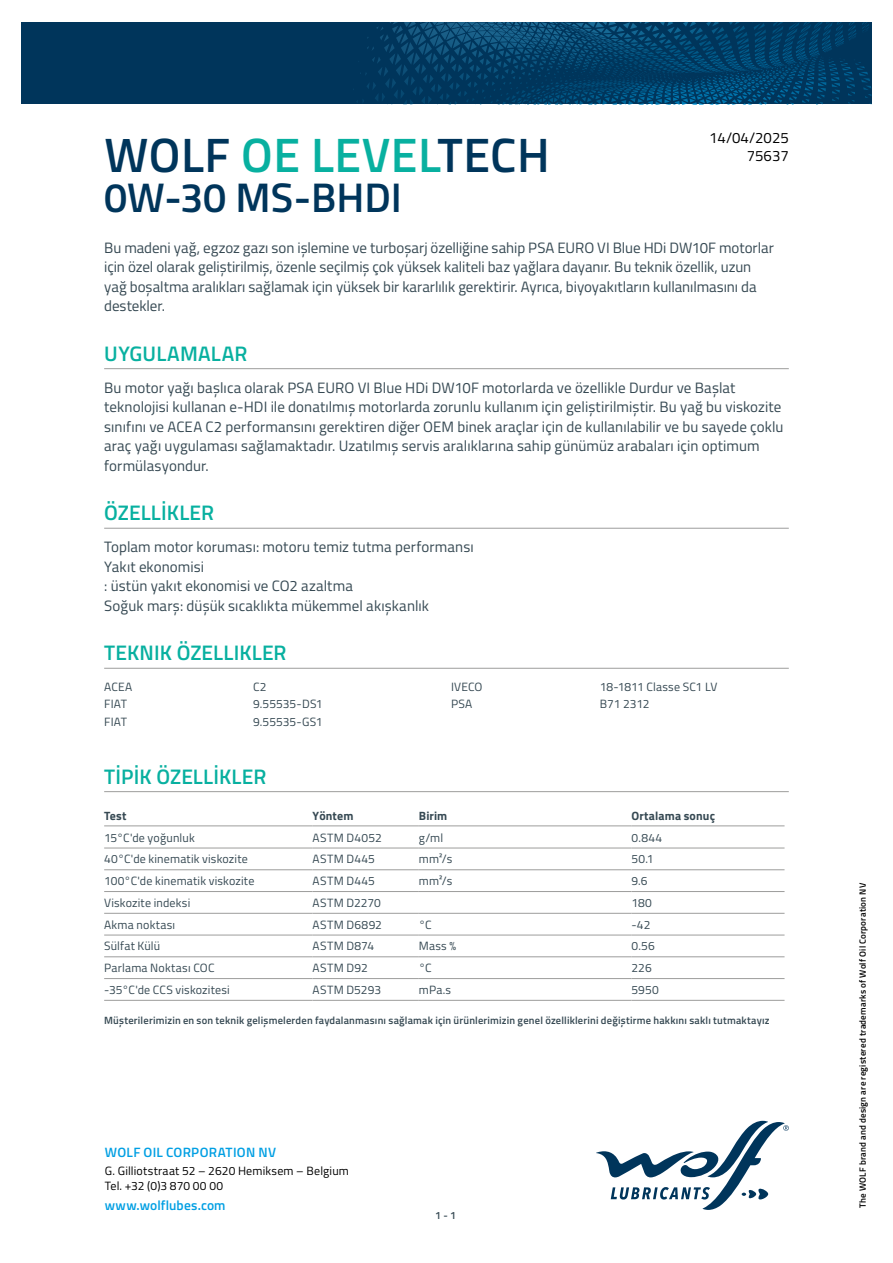
<style>
.page{position:relative;width:893px;height:1263px;background:#fff}
.page>*{position:absolute;margin:0;border:0;box-sizing:border-box;transform-origin:0 0}
.t1{font:600 48.3px "Titillium";letter-spacing:.01em;color:#00355b}
.t2{font:600 41.4px "Titillium";color:#00355b}
.t3{font:600 21px "Titillium";letter-spacing:.005em;color:#08b0a0}
.t4{font:15px/19.5px "Titillium";letter-spacing:.005em;color:#364953}
.t5{font:15px/18px "Titillium";color:#000;text-align:right}
.t6{font:600 13.5px "Titillium";letter-spacing:.015em;color:#009fe3}
.t7{font:12px "Titillium";letter-spacing:.015em;color:#364953}
.t8{font:12px/14.4px "Titillium";letter-spacing:.015em;color:#000}
.t9{font:700 12px "Titillium";letter-spacing:.015em;color:#364953}
.t10{font:600 10.5px "Titillium";letter-spacing:.02em;color:#364953}
.t11{font:600 9px "Titillium";letter-spacing:.025em;color:#000}
.s1{color:#08b0a0}
</style>
<div class="page">
<svg style="left:596px;top:1121px;width:193px;height:89px"></svg>
<svg style="left:21px;top:22px;width:851px;height:82px;background:#013b62"></svg>
<hr style="left:104px;top:368px;width:685px;height:1px;background:#9d9d9c">
<hr style="left:104px;top:528px;width:685px;height:1px;background:#9d9d9c">
<hr style="left:104px;top:668px;width:685px;height:1px;background:#9d9d9c">
<hr style="left:104px;top:791px;width:685px;height:1px;background:#9d9d9c">
<hr style="left:104px;top:825px;width:209px;height:1px;background:#9d9d9c">
<hr style="left:313px;top:825px;width:106px;height:1px;background:#9d9d9c">
<hr style="left:419px;top:825px;width:212px;height:1px;background:#9d9d9c">
<hr style="left:631px;top:825px;width:153px;height:1px;background:#9d9d9c">
<hr style="left:104px;top:848px;width:209px;height:1px;background:#9d9d9c">
<hr style="left:313px;top:848px;width:106px;height:1px;background:#9d9d9c">
<hr style="left:419px;top:848px;width:212px;height:1px;background:#9d9d9c">
<hr style="left:631px;top:848px;width:153px;height:1px;background:#9d9d9c">
<hr style="left:104px;top:869px;width:209px;height:1px;background:#9d9d9c">
<hr style="left:313px;top:869px;width:106px;height:1px;background:#9d9d9c">
<hr style="left:419px;top:869px;width:212px;height:1px;background:#9d9d9c">
<hr style="left:631px;top:869px;width:153px;height:1px;background:#9d9d9c">
<hr style="left:104px;top:891px;width:209px;height:1px;background:#9d9d9c">
<hr style="left:313px;top:891px;width:106px;height:1px;background:#9d9d9c">
<hr style="left:419px;top:891px;width:212px;height:1px;background:#9d9d9c">
<hr style="left:631px;top:891px;width:153px;height:1px;background:#9d9d9c">
<hr style="left:104px;top:913px;width:209px;height:1px;background:#9d9d9c">
<hr style="left:313px;top:913px;width:106px;height:1px;background:#9d9d9c">
<hr style="left:419px;top:913px;width:212px;height:1px;background:#9d9d9c">
<hr style="left:631px;top:913px;width:153px;height:1px;background:#9d9d9c">
<hr style="left:104px;top:935px;width:209px;height:1px;background:#9d9d9c">
<hr style="left:313px;top:935px;width:106px;height:1px;background:#9d9d9c">
<hr style="left:419px;top:935px;width:212px;height:1px;background:#9d9d9c">
<hr style="left:631px;top:935px;width:153px;height:1px;background:#9d9d9c">
<hr style="left:104px;top:956px;width:209px;height:1px;background:#9d9d9c">
<hr style="left:313px;top:956px;width:106px;height:1px;background:#9d9d9c">
<hr style="left:419px;top:956px;width:212px;height:1px;background:#9d9d9c">
<hr style="left:631px;top:956px;width:153px;height:1px;background:#9d9d9c">
<hr style="left:104px;top:978px;width:209px;height:1px;background:#9d9d9c">
<hr style="left:313px;top:978px;width:106px;height:1px;background:#9d9d9c">
<hr style="left:419px;top:978px;width:212px;height:1px;background:#9d9d9c">
<hr style="left:631px;top:978px;width:153px;height:1px;background:#9d9d9c">
<hr style="left:104px;top:1000px;width:209px;height:1px;background:#9d9d9c">
<hr style="left:313px;top:1000px;width:106px;height:1px;background:#9d9d9c">
<hr style="left:419px;top:1000px;width:212px;height:1px;background:#9d9d9c">
<hr style="left:631px;top:1000px;width:153px;height:1px;background:#9d9d9c">
<p class="t5" style="left:709px;top:128px;width:81px">14/04/2025<br>75637</p>
<h1 class="t1" style="left:104px;top:118px;width:447px">WOLF <span class="s1">OE LEVEL</span>TECH</h1>
<h2 class="t2" style="left:104px;top:166px;width:299px">0W-30 MS-BHDI</h2>
<p class="t4" style="left:104px;top:237px;width:671px">Bu madeni yağ, egzoz gazı son işlemine ve turboşarj özelliğine sahip PSA EURO VI Blue HDi DW10F motorlar için özel olarak geliştirilmiş, özenle seçilmiş çok yüksek kaliteli baz yağlara dayanır. Bu teknik özellik, uzun yağ boşaltma aralıkları sağlamak için yüksek bir kararlılık gerektirir. Ayrıca, biyoyakıtların kullanılmasını da destekler.</p>
<h3 class="t3" style="left:104px;top:337px;width:145px">UYGULAMALAR</h3>
<p class="t4" style="left:104px;top:377px;width:681px">Bu motor yağı başlıca olarak PSA EURO VI Blue HDi DW10F motorlarda ve özellikle Durdur ve Başlat teknolojisi kullanan e-HDI ile donatılmış motorlarda zorunlu kullanım için geliştirilmiştir. Bu yağ bu viskozite sınıfını ve ACEA C2 performansını gerektiren diğer OEM binek araçlar için de kullanılabilir ve bu sayede çoklu araç yağı uygulaması sağlamaktadır. Uzatılmış servis aralıklarına sahip günümüz arabaları için optimum formülasyondur.</p>
<h3 class="t3" style="left:104px;top:497px;width:111px">ÖZELLİKLER</h3>
<p class="t4" style="left:104px;top:537px;width:371px">Toplam motor koruması: motoru temiz tutma performansı Yakıt ekonomisi<br>: üstün yakıt ekonomisi ve CO2 azaltma<br>Soğuk marş: düşük sıcaklıkta mükemmel akışkanlık</p>
<h3 class="t3" style="left:104px;top:637px;width:184px">TEKNIK ÖZELLIKLER</h3>
<p class="t7" style="left:104px;top:678px;width:30px">ACEA</p>
<p class="t7" style="left:253px;top:678px;width:15px">C2</p>
<p class="t7" style="left:104px;top:695px;width:24px">FIAT</p>
<p class="t7" style="left:253px;top:695px;width:71px">9.55535-DS1</p>
<p class="t7" style="left:104px;top:713px;width:24px">FIAT</p>
<p class="t7" style="left:253px;top:713px;width:71px">9.55535-GS1</p>
<p class="t7" style="left:451px;top:678px;width:33px">IVECO</p>
<p class="t7" style="left:600px;top:678px;width:119px">18-1811 Classe SC1 LV</p>
<p class="t7" style="left:451px;top:695px;width:23px">PSA</p>
<p class="t7" style="left:600px;top:695px;width:51px">B71 2312</p>
<h3 class="t3" style="left:104px;top:760px;width:164px">TİPİK ÖZELLİKLER</h3>
<p class="t9" style="left:104px;top:806px;width:24px">Test</p>
<p class="t9" style="left:313px;top:806px;width:42px">Yöntem</p>
<p class="t9" style="left:419px;top:806px;width:30px">Birim</p>
<p class="t9" style="left:631px;top:806px;width:85px">Ortalama sonuç</p>
<p class="t7" style="left:104px;top:829px;width:92px">15°C'de yoğunluk</p>
<p class="t7" style="left:313px;top:829px;width:71px">ASTM D4052</p>
<p class="t7" style="left:419px;top:829px;width:26px">g/ml</p>
<p class="t7" style="left:631px;top:829px;width:32px">0.844</p>
<p class="t7" style="left:104px;top:850px;width:145px">40°C'de kinematik viskozite</p>
<p class="t7" style="left:313px;top:850px;width:64px">ASTM D445</p>
<p class="t7" style="left:419px;top:850px;width:35px">mm²/s</p>
<p class="t7" style="left:631px;top:850px;width:24px">50.1</p>
<p class="t7" style="left:104px;top:872px;width:152px">100°C'de kinematik viskozite</p>
<p class="t7" style="left:313px;top:872px;width:64px">ASTM D445</p>
<p class="t7" style="left:419px;top:872px;width:35px">mm²/s</p>
<p class="t7" style="left:631px;top:872px;width:18px">9.6</p>
<p class="t7" style="left:104px;top:894px;width:88px">Viskozite indeksi</p>
<p class="t7" style="left:313px;top:894px;width:70px">ASTM D2270</p>
<p class="t7" style="left:631px;top:894px;width:22px">180</p>
<p class="t7" style="left:104px;top:916px;width:73px">Akma noktası</p>
<p class="t7" style="left:313px;top:916px;width:71px">ASTM D6892</p>
<p class="t7" style="left:419px;top:916px;width:14px">°C</p>
<p class="t7" style="left:631px;top:916px;width:20px">-42</p>
<p class="t7" style="left:104px;top:937px;width:57px">Sülfat Külü</p>
<p class="t7" style="left:313px;top:937px;width:63px">ASTM D874</p>
<p class="t7" style="left:419px;top:937px;width:39px">Mass %</p>
<p class="t7" style="left:631px;top:937px;width:25px">0.56</p>
<p class="t7" style="left:104px;top:959px;width:112px">Parlama Noktası COC</p>
<p class="t7" style="left:313px;top:959px;width:57px">ASTM D92</p>
<p class="t7" style="left:419px;top:959px;width:14px">°C</p>
<p class="t7" style="left:631px;top:959px;width:22px">226</p>
<p class="t7" style="left:104px;top:981px;width:127px">-35°C'de CCS viskozitesi</p>
<p class="t7" style="left:313px;top:981px;width:70px">ASTM D5293</p>
<p class="t7" style="left:419px;top:981px;width:34px">mPa.s</p>
<p class="t7" style="left:631px;top:981px;width:29px">5950</p>
<p class="t10" style="left:104px;top:1013px;width:667px">Müşterilerimizin en son teknik gelişmelerden faydalanmasını sağlamak için ürünlerimizin genel özelliklerini değiştirme hakkını saklı tutmaktayız</p>
<p class="t6" style="left:105px;top:1142px;width:173px">WOLF OIL CORPORATION NV</p>
<p class="t8" style="left:105px;top:1163px;width:246px">G. Gilliotstraat 52 – 2620 Hemiksem – Belgium<br>Tel. +32 (0)3 870 00 00</p>
<p class="t6" style="left:105px;top:1195px;width:122px">www.wolflubes.com</p>
<p class="t10" style="left:435px;top:1207px;width:22px">1 - 1</p>
<p class="t11" style="left:856px;top:1208px;width:326px;rotate:-90deg">The WOLF brand and design are registered trademarks of Wolf Oil Corporation NV</p>
</div>
